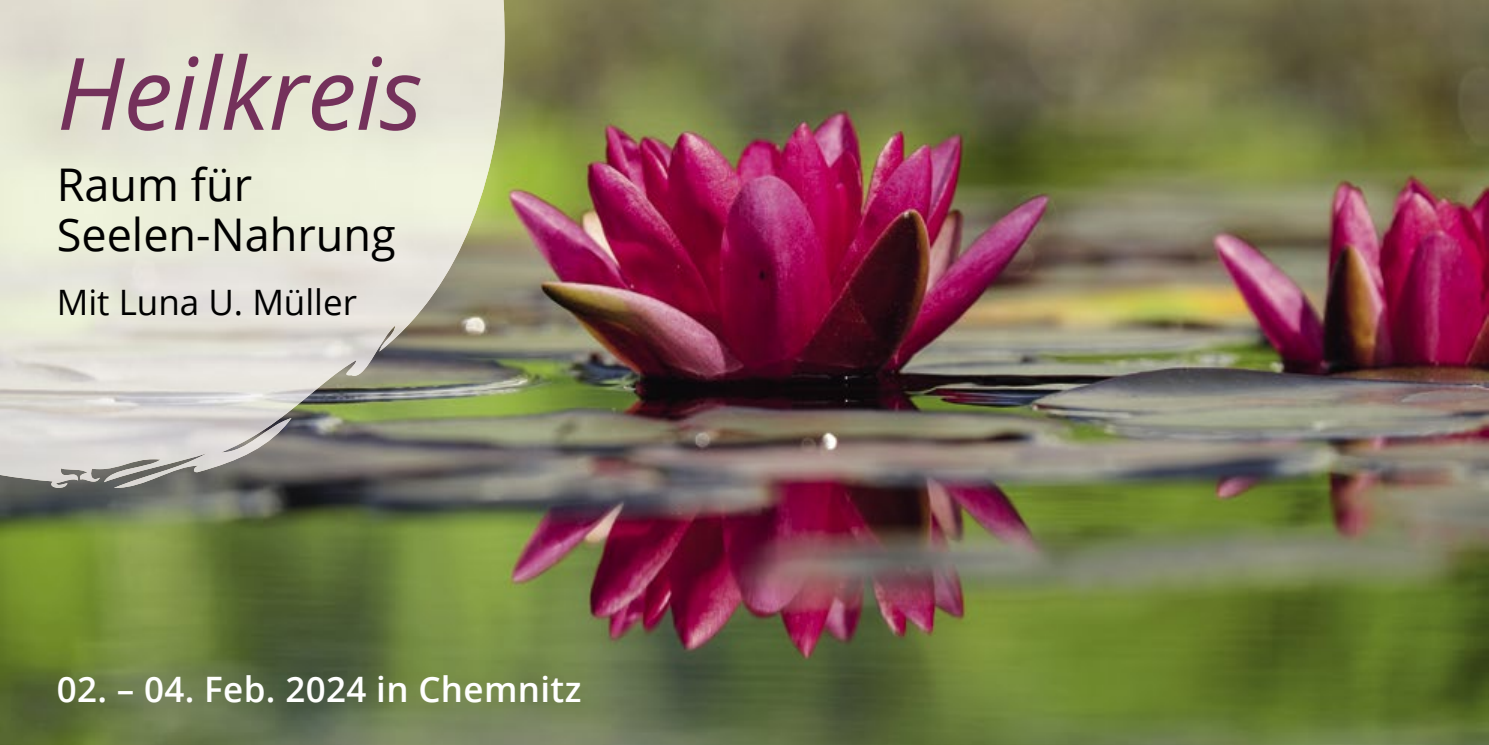
<style>
.page{position:relative;width:1489px;height:745px;background:#fff}
.page>*{position:absolute;margin:0;border:0;box-sizing:border-box;transform-origin:0 0}
.t1{font:italic 100px "Open Sans";letter-spacing:-.01em;color:#74315b}
.t2{font:45px/50px "Open Sans";color:#000}
.t3{font:600 35px "Open Sans";letter-spacing:.01em;color:#fff}
.t4{font:35px "Open Sans";color:#000}
</style>
<div class="page">
<img style="left:0;top:0;width:1488px;height:744px">
<img style="left:0;top:0;width:342px;height:487px">
<img style="left:341px;top:0;width:170px;height:325px">
<img style="left:341px;top:325px;width:67px;height:50px">
<h1 class="t1" style="left:57px;top:25px;width:367px">Heilkreis</h1>
<p class="t2" style="left:57px;top:158px;width:340px">Raum für<br>Seelen-Nahrung</p>
<p class="t4" style="left:57px;top:278px;width:302px">Mit Luna U. Müller</p>
<p class="t3" style="left:57px;top:665px;width:526px">02. – 04. Feb. 2024 in Chemnitz</p>
</div>
